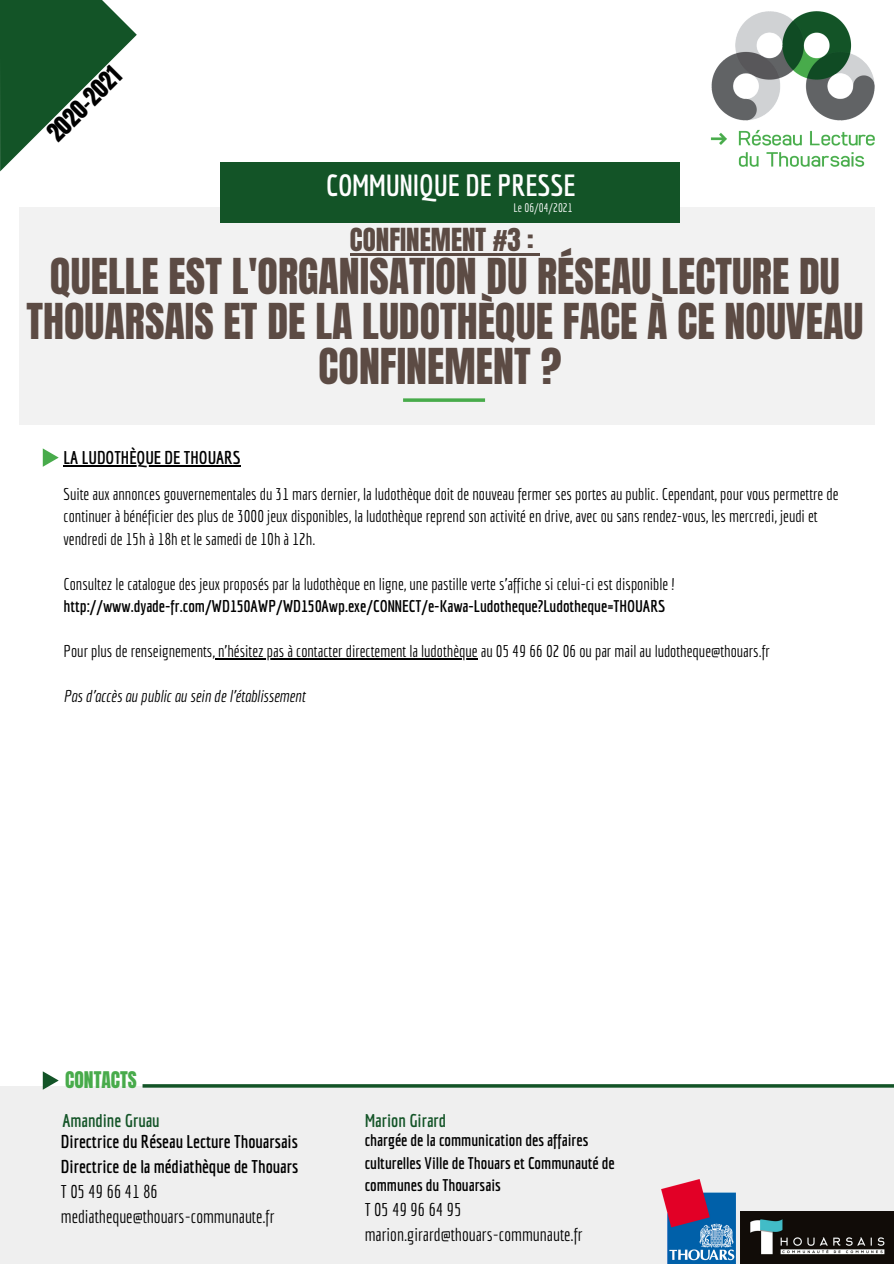
<style>
.page{position:relative;width:894px;height:1264px;background:#fff}
.page>*{position:absolute;margin:0;border:0;box-sizing:border-box;transform-origin:0 0}
.t1{font:42px/45px "Anton";color:#5c4b44;text-align:center}
.t2{font:700 29.85px "Economica";color:#fff}
.t3{font:27px "Anton";color:#5c4b44}
.t4{font:22.5px "Anton";color:#000}
.t5{font:19.5px "Anton";color:#48ab4b}
.t6{font:700 18px "Economica";color:#000}
.t7{font:18px "Economica";color:#000}
.t8{font:700 18px "Economica";color:#135427}
.t9{font:18px "Economica";letter-spacing:.095em;color:#000}
.t10{font:16.5px/22.5px "Economica";color:#000}
.t11{font:700 16.5px/22.5px "Economica";color:#000}
.t12{font:italic 16.5px "Economica";color:#000}
.t13{font:12px "Economica";color:#fff}
</style>
<div class="page">
<div style="left:19px;top:207px;width:855px;height:218px;background:#f2f2f2"></div>
<div style="left:219px;top:163px;width:460px;height:60px;background:#135427"></div>
<hr style="left:350px;top:253px;width:183px;height:2px;background:#5c4b44">
<svg style="left:533px;top:253px;width:6px;height:2px"></svg>
<svg style="left:403px;top:398px;width:82px;height:4px"></svg>
<svg style="left:0;top:0;width:137px;height:171px"></svg>
<img style="left:710px;top:11px;width:165px;height:156px">
<div style="left:0;top:1086px;width:893px;height:177px;background:#efefef"></div>
<svg style="left:43px;top:1071px;width:16px;height:18px"></svg>
<svg style="left:142px;top:1084px;width:751px;height:3px;background:#1f5d32"></svg>
<img style="left:740px;top:1211px;width:153px;height:52px">
<img style="left:661px;top:1179px;width:74px;height:84px">
<svg style="left:43px;top:448px;width:16px;height:19px"></svg>
<hr style="left:64px;top:465px;width:176px;height:1px;background:#000">
<hr style="left:215px;top:658px;width:262px;height:1px;background:#000">
<p class="t4" style="left:40px;top:125px;width:94px;rotate:-45deg">2020-2021</p>
<p class="t2" style="left:326px;top:167px;width:251px">COMMUNIQUE DE PRESSE</p>
<p class="t13" style="left:513px;top:200px;width:61px">Le 06/04/2021</p>
<p class="t3" style="left:350px;top:220px;width:185px">CONFINEMENT #3 :</p>
<p class="t1" style="left:27px;top:254px;width:838px">QUELLE EST L'ORGANISATION DU RÉSEAU LECTURE DU<br>THOUARSAIS ET DE LA LUDOTHÈQUE FACE À CE NOUVEAU<br>CONFINEMENT ?</p>
<p class="t6" style="left:64px;top:447px;width:178px">LA LUDOTHÈQUE DE THOUARS</p>
<p class="t10" style="left:64px;top:482px;width:776px">Suite aux annonces gouvernementales du 31 mars dernier, la ludothèque doit de nouveau fermer ses portes au public. Cependant, pour vous permettre de continuer à bénéficier des plus de 3000 jeux disponibles, la ludothèque reprend son activité en drive, avec ou sans rendez-vous, les mercredi, jeudi et vendredi de 15h à 18h et le samedi de 10h à 12h.</p>
<p class="t10" style="left:64px;top:572px;width:611px">Consultez le catalogue des jeux proposés par la ludothèque en ligne, une pastille verte s’affiche si celui-ci est disponible !</p>
<p class="t11" style="left:64px;top:594px;width:603px">http://www.dyade-fr.com/WD150AWP/WD150Awp.exe/CONNECT/e-Kawa-Ludotheque?Ludotheque=THOUARS</p>
<p class="t10" style="left:64px;top:639px;width:707px">Pour plus de renseignements, n'hésitez pas à contacter directement la ludothèque au 05 49 66 02 06 ou par mail au ludotheque@thouars.fr</p>
<p class="t12" style="left:64px;top:686px;width:243px">Pas d'accès au public au sein de l'établissement</p>
<p class="t5" style="left:65px;top:1066px;width:73px">CONTACTS</p>
<p class="t8" style="left:62px;top:1109px;width:99px">Amandine Gruau</p>
<p class="t6" style="left:61px;top:1131px;width:238px">Directrice du Réseau Lecture Thouarsais</p>
<p class="t6" style="left:61px;top:1155px;width:239px">Directrice de la médiathèque de Thouars</p>
<p class="t9" style="left:61px;top:1180px;width:98px">T0549664186</p>
<p class="t7" style="left:61px;top:1205px;width:215px">mediatheque@thouars-communaute.fr</p>
<p class="t8" style="left:365px;top:1109px;width:82px">Marion Girard</p>
<p class="t11" style="left:364px;top:1128px;width:251px">chargée de la communication des affaires culturelles Ville de Thouars et Communauté de communes du Thouarsais</p>
<p class="t9" style="left:364px;top:1198px;width:98px">T0549966495</p>
<p class="t7" style="left:364px;top:1223px;width:219px">marion.girard@thouars-communaute.fr</p>
</div>
